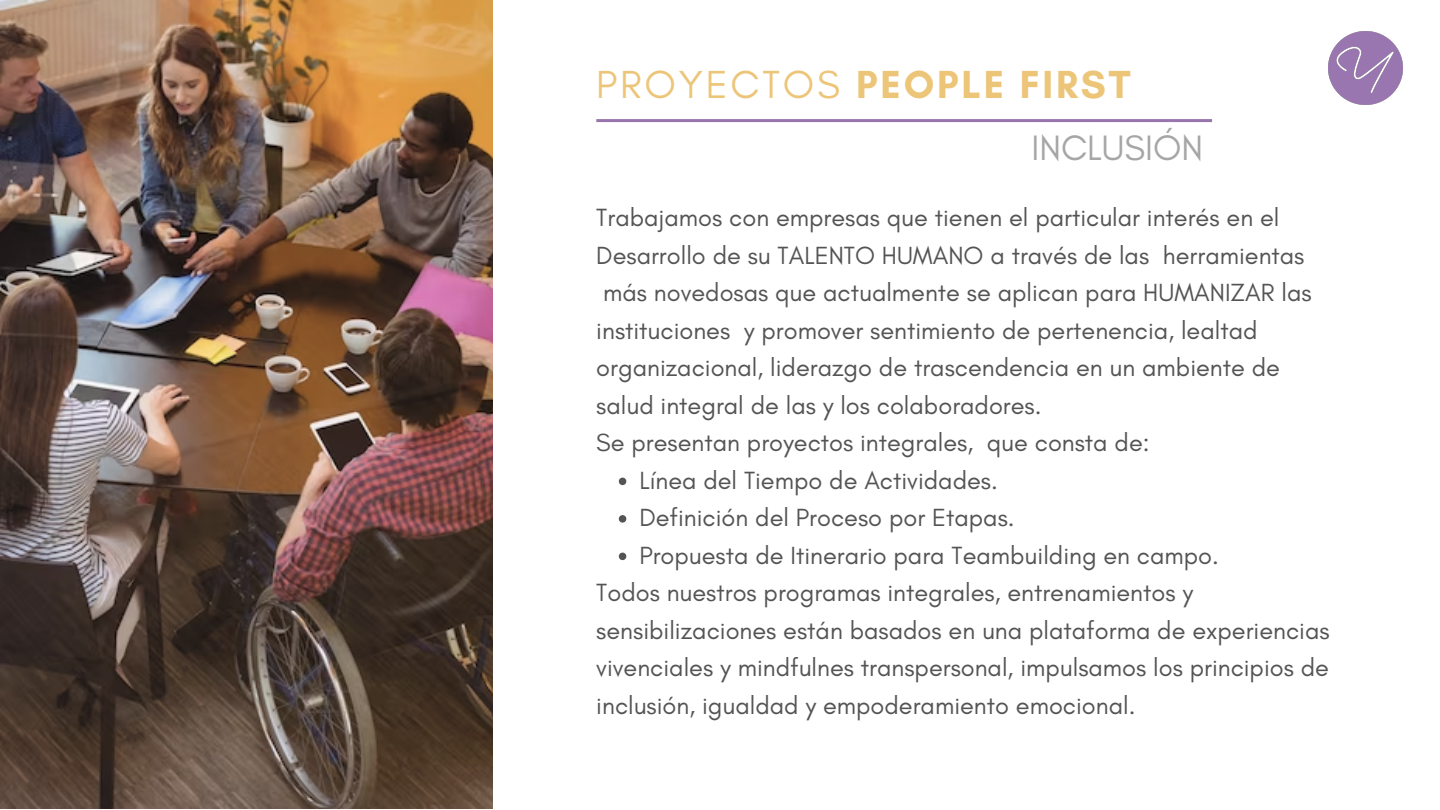
<style>
.page{position:relative;width:1440px;height:810px;background:#fff}
.page>*{position:absolute;margin:0;border:0;box-sizing:border-box;transform-origin:0 0}
.t1{font:700 39.9px "Glacial Indifference";letter-spacing:.07em;color:#ecc578}
.t2{font:36px "Glacial Indifference";color:#a6a6a6}
.t3{font:25.3px/37.5px "Glacial Indifference";color:#545454}
.s1{font-weight:400}
</style>
<div class="page">
<hr style="left:596px;top:119px;width:616px;height:3px;background:#9975ae">
<img style="left:1329px;top:31px;width:73px;height:74px">
<img style="left:0;top:0;width:493px;height:808px">
<svg style="left:619px;top:478px;width:7px;height:7px"></svg>
<svg style="left:619px;top:515px;width:7px;height:8px"></svg>
<svg style="left:619px;top:553px;width:7px;height:7px"></svg>
<h1 class="t1" style="left:596px;top:60px;width:536px"><span class="s1">PROYECTOS</span> PEOPLE FIRST</h1>
<h2 class="t2" style="left:1031px;top:125px;width:173px">INCLUSIÓN</h2>
<p class="t3" style="left:596px;top:199px;width:717px">Trabajamos con empresas que tienen el particular interés en el Desarrollo de su TALENTO HUMANO a través de las herramientas más novedosas que actualmente se aplican para HUMANIZAR las instituciones y promover sentimiento de pertenencia, lealtad organizacional, liderazgo de trascendencia en un ambiente de salud integral de las y los colaboradores.<br>Se presentan proyectos integrales, que consta de:</p>
<p class="t3" style="left:639px;top:461px;width:581px">Línea del Tiempo de Actividades.<br>Definición del Proceso por Etapas.<br>Propuesta de Itinerario para Teambuilding en campo.</p>
<p class="t3" style="left:596px;top:574px;width:735px">Todos nuestros programas integrales, entrenamientos y sensibilizaciones están basados en una plataforma de experiencias vivenciales y mindfulnes transpersonal, impulsamos los principios de inclusión, igualdad y empoderamiento emocional.</p>
</div>
